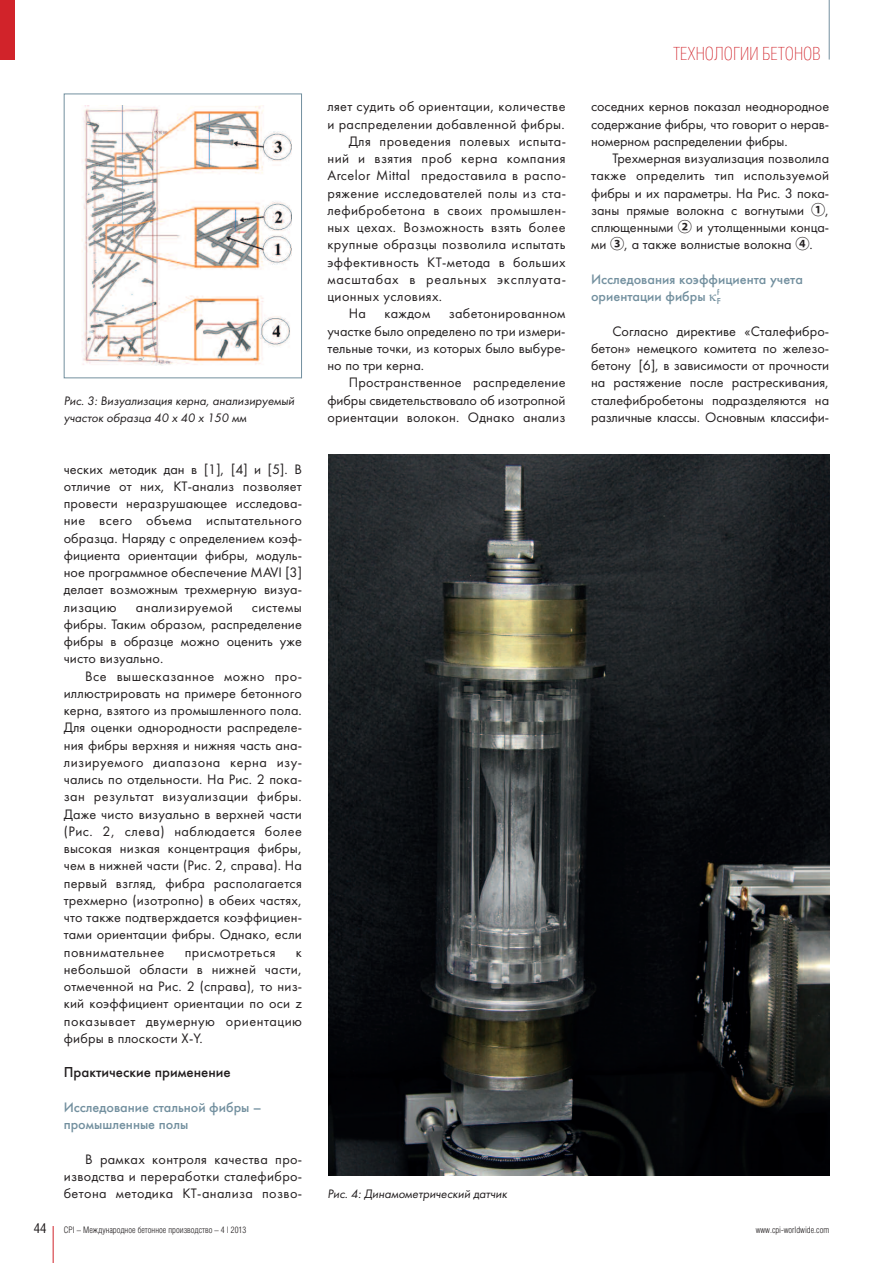
<style>
.page{position:relative;width:893px;height:1263px;background:#fff}
.page>*{position:absolute;margin:0;border:0;box-sizing:border-box;transform-origin:0 0}
.t1{font:100 18px "Helios Cond";color:#d1232a}
.t2{font:15px "Futura Medium C";color:#231f20}
.t3{font:14.25px/17.2px "Futura Book C";letter-spacing:.025em;color:#231f20;text-align:justify}
.t4{font:14.25px/17.2px "Futura Medium C";color:#73909f}
.t5{font:14.25px "Futura Book C";letter-spacing:.05em;color:#231f20}
.t6{font:13.5px "Helios Cond";color:#231f20}
.t7{font:italic 12.75px/17.2px "Futura Book C";letter-spacing:-.005em;color:#231f20}
.t8{font:300 9px "Helios Cond";color:#231f20}
.t9{font:9px "Futura Medium C";color:#73909f}
.s1{font-family:"Adobe Gothic Std";font-weight:700}
</style>
<div class="page">
<hr style="left:53px;top:1226px;width:1px;height:37px;background:#d1232a">
<hr style="left:829px;top:0;width:1px;height:60px;background:#73909f">
<div style="left:0;top:0;width:15px;height:60px;background:#d1232a"></div>
<img style="left:82px;top:105px;width:210px;height:261px">
<div style="left:64px;top:94px;width:238px;height:284px;border:1px solid #73909f"></div>
<img style="left:328px;top:455px;width:501px;height:720px">
<p class="t7" style="left:64px;top:392px;width:232px">Рис. 3: Визуализация керна, анализируемый участок образца 40 x 40 x 150 мм</p>
<p class="t3" style="left:64px;top:460px;width:240px">ческих методик дан в [1], [4] и [5]. В отличие от них, КТ-анализ позволяет провести неразрушающее исследова&shy;ние всего объема испытательного образца. Наряду с определением коэф&shy;фициента ориентации фибры, модуль&shy;ное программное обеспечение MAVI [3] делает возможным трехмерную визуа&shy;лизацию</p>
<p class="t3" style="left:136px;top:598px;width:98px">анализируемой</p>
<p class="t3" style="left:64px;top:598px;width:240px;text-indent:188px">системы фибры. Таким образом, распределение фибры в образце можно оценить уже чисто визуально.</p>
<p class="t3" style="left:64px;top:667px;width:240px;text-indent:21px">Все вышесказанное можно про&shy;иллюстрировать на примере бетонного керна, взятого из промышленного пола.<br>Для оценки однородности распределе&shy;ния фибры верхняя и нижняя часть ана&shy;лизируемого диапазона керна изу&shy;чались по отдельности. На Рис. 2 пока&shy;зан результат визуализации фибры.<br>Даже чисто визуально в верхней части (Рис. 2, слева) наблюдается более высокая низкая концентрация фибры, чем в нижней части (Рис. 2, справа). На первый взгляд, фибра располагается трехмерно (изотропно) в обеих частях, что также подтверждается коэффициен&shy;тами ориентации фибры. Однако, если повнимательнее</p>
<p class="t3" style="left:185px;top:943px;width:93px">присмотреться</p>
<p class="t3" style="left:64px;top:943px;width:240px;text-indent:232px">к небольшой области в нижней части, отмеченной на Рис. 2 (справа), то низ&shy;кий коэффициент ориентации по оси z показывает двумерную ориентацию фибры в плоскости Х-Y.</p>
<p class="t2" style="left:64px;top:1063px;width:169px">Практические применение</p>
<p class="t4" style="left:64px;top:1098px;width:199px">Исследование стальной фибры – промышленные полы</p>
<p class="t3" style="left:64px;top:1150px;width:240px;text-indent:21px">В рамках контроля качества про&shy;изводства и переработки сталефибро&shy;бетона методика КТ-анализа позво-</p>
<p class="t3" style="left:327px;top:98px;width:240px">ляет судить об ориентации, количестве</p>
<p class="t3" style="left:327px;top:115px;width:239px">и распределении добавленной фибры.</p>
<p class="t3" style="left:349px;top:132px;width:219px">Для проведения полевых испыта-</p>
<p class="t3" style="left:327px;top:149px;width:240px">ний и взятия проб керна компания</p>
<p class="t3" style="left:327px;top:167px;width:240px">Arcelor Mittal предоставила в распо-</p>
<p class="t3" style="left:327px;top:184px;width:240px">ряжение исследователей полы из ста-</p>
<p class="t3" style="left:327px;top:201px;width:240px">лефибробетона в своих промышлен-</p>
<p class="t3" style="left:327px;top:218px;width:240px">ных цехах. Возможность взять более</p>
<p class="t3" style="left:327px;top:236px;width:240px">крупные образцы позволила испытать</p>
<p class="t3" style="left:327px;top:253px;width:240px">эффективность КТ-метода в больших</p>
<p class="t5" style="left:327px;top:271px;width:240px">масштабах в реальных эксплуата-</p>
<p class="t3" style="left:327px;top:287px;width:116px">ционных условиях.</p>
<p class="t3" style="left:349px;top:305px;width:19px">На</p>
<p class="t3" style="left:384px;top:305px;width:47px">каждом</p>
<p class="t3" style="left:327px;top:305px;width:240px;text-indent:121px">забетонированном участке было определено по три измери&shy;тельные точки, из которых было выбуре&shy;но по три керна.</p>
<p class="t3" style="left:327px;top:374px;width:240px;text-indent:21px">Пространственное распределение фибры свидетельствовало об изотропной ориентации волокон. Однако анализ</p>
<p class="t7" style="left:327px;top:1185px;width:181px">Рис. 4: Динамометрический датчик</p>
<p class="t1" style="left:673px;top:46px;width:149px">ТЕХНОЛОГИИ БЕТОНОВ</p>
<p class="t3" style="left:591px;top:98px;width:240px">соседних кернов показал неоднородное содержание фибры, что говорит о нерав&shy;номерном распределении фибры.</p>
<p class="t3" style="left:591px;top:149px;width:240px;text-indent:21px">Трехмерная визуализация позволила также определить тип используемой фибры и их параметры. На Рис. 3 пока&shy;заны прямые волокна с вогнутыми <span class="s1">①</span>, сплющенными <span class="s1">②</span> и утолщенными конца&shy;ми <span class="s1">③</span>, а также волнистые волокна <span class="s1">④</span>.</p>
<p class="t4" style="left:591px;top:270px;width:213px">Исследования коэффициента учета ориентации фибры <sup>f</sup></p>
<p class="t9" style="left:717px;top:296px;width:6px">F</p>
<p class="t3" style="left:591px;top:322px;width:240px;text-indent:21px">Согласно директиве «Сталефибро&shy;бетон» немецкого комитета по железо&shy;бетону [6], в зависимости от прочности на растяжение после растрескивания, сталефибробетоны подразделяются на различные классы. Основным классифи-</p>
<p class="t6" style="left:34px;top:1223px;width:14px">44</p>
<p class="t8" style="left:64px;top:1226px;width:184px">CPI – Международное бетонное производство – 4 | 2013</p>
<p class="t8" style="left:756px;top:1226px;width:75px">www.cpi-worldwide.com</p>
</div>
